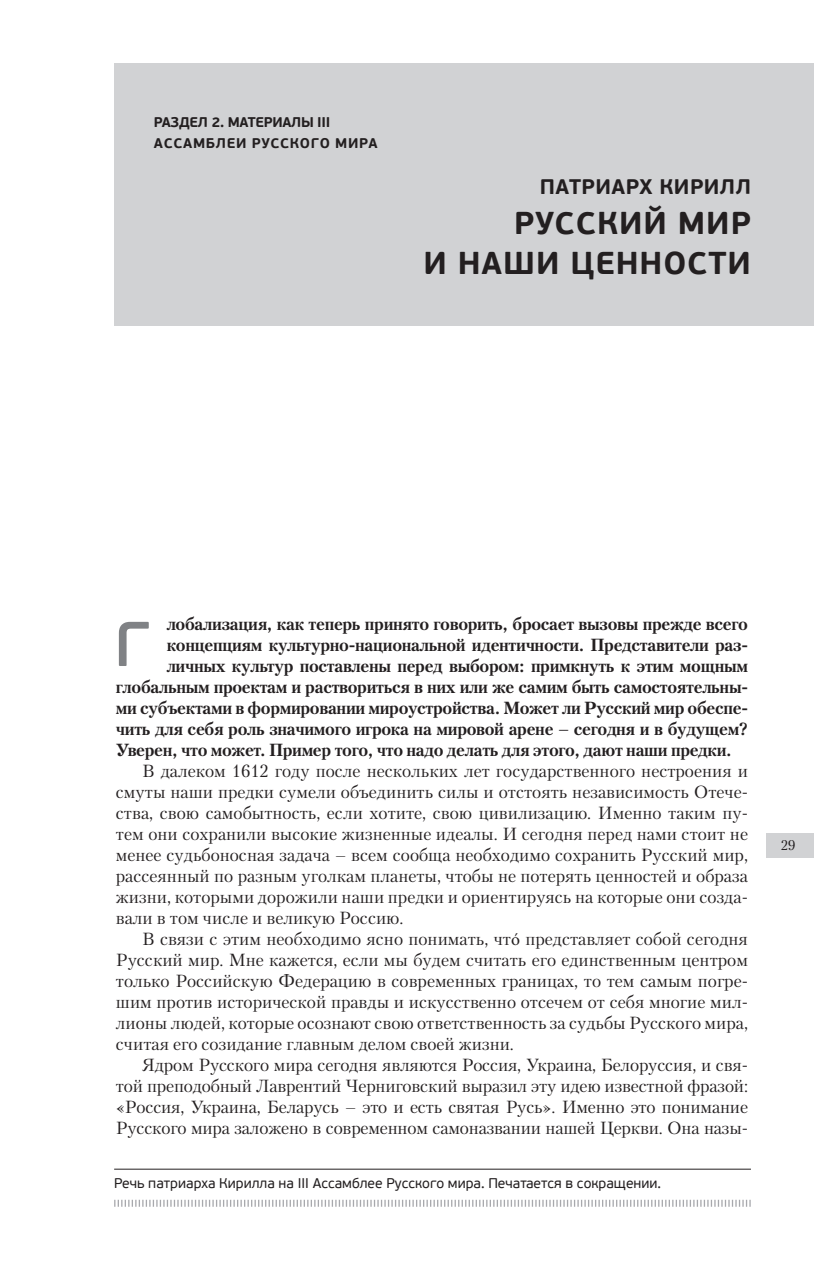
<style>
.page{position:relative;width:814px;height:1270px;background:#fff}
.page>*{position:absolute;margin:0;border:0;box-sizing:border-box;transform-origin:0 0}
.t1{font:600 63px "PF Beau Sans Pro";color:#808285}
.t2{font:700 31.5px/40.2px "PF Beau Sans Pro";letter-spacing:.03em;color:#231f20;text-align:right}
.t3{font:700 21px "PF Beau Sans Pro";letter-spacing:.02em;color:#231f20}
.t4{font:17.5px/21px "Petersburg C";color:#231f20;text-align:justify}
.t5{font:700 17.5px "Petersburg C";letter-spacing:-.02em;color:#231f20}
.t6{font:14px "PF Beau Sans Pro";color:#231f20}
.t7{font:700 14px/21px "PF Beau Sans Pro";letter-spacing:.03em;color:#231f20}
.t8{font:14px "Petersburg C";color:#231f20}
.s1{font-family:"Minion Pro"}
</style>
<div class="page">
<div style="left:766px;top:833px;width:48px;height:25px;background:#d1d2d4"></div>
<svg style="left:114px;top:1200px;width:636px;height:7px"></svg>
<div style="left:114px;top:63px;width:700px;height:263px;background:#d1d2d4"></div>
<hr style="left:114px;top:1169px;width:637px;height:1px;background:#231f20">
<p class="t7" style="left:154px;top:112px;width:225px">РАЗДЕЛ 2. МАТЕРИАЛЫ III<br>АССАМБЛЕИ РУССКОГО МИРА</p>
<p class="t3" style="left:540px;top:173px;width:212px">ПАТРИАРХ КИРИЛЛ</p>
<h2 class="t2" style="left:423px;top:203px;width:329px">РУССКИЙ МИР<br>И НАШИ ЦЕННОСТИ</h2>
<p class="t5" style="left:167px;top:613px;width:583px">лобализация, как теперь принято говорить, бросает вызовы прежде всего</p>
<p class="t5" style="left:167px;top:634px;width:583px">концепциям культурно-национальной идентичности. Представители раз-</p>
<p class="t5" style="left:167px;top:655px;width:583px">личных культур поставлены перед выбором: примкнуть к этим мощным</p>
<p class="t5" style="left:116px;top:676px;width:633px">глобальным проектам и раствориться в них или же самим быть самостоятельны-</p>
<p class="t5" style="left:116px;top:697px;width:633px">ми субъектами в формировании мироустройства. Может ли Русский мир обеспе-</p>
<p class="t5" style="left:116px;top:718px;width:633px">чить для себя роль значимого игрока на мировой арене – сегодня и в будущем?</p>
<p class="t5" style="left:116px;top:739px;width:617px">Уверен, что может. Пример того, что надо делать для этого, дают наши предки.</p>
<p class="t4" style="left:116px;top:760px;width:633px;text-indent:26px">В далеком 1612 году после нескольких лет государственного нестроения и смуты наши предки сумели объединить силы и отстоять независимость Отече&shy;ства, свою самобытность, если хотите, свою цивилизацию. Именно таким пу&shy;тем они сохранили высокие жизненные идеалы. И сегодня перед нами стоит не менее судьбоносная задача – всем сообща необходимо сохранить Русский мир, рассеянный по разным уголкам планеты, чтобы не потерять ценностей и образа жизни, которыми дорожили наши предки и ориентируясь на которые они созда&shy;вали в том числе и великую Россию.</p>
<p class="t4" style="left:116px;top:928px;width:633px;text-indent:26px">В связи с этим необходимо ясно понимать, чт<span class="s1">ó</span> представляет собой сегодня Русский мир. Мне кажется, если мы будем считать его единственным центром только Российскую Федерацию в современных границах, то тем самым погре&shy;шим против исторической правды и искусственно отсечем от себя многие мил&shy;лионы людей, которые осознают свою ответственность за судьбы Русского мира, считая его созидание главным делом своей жизни.</p>
<p class="t4" style="left:116px;top:1054px;width:633px;text-indent:26px">Ядром Русского мира сегодня являются Россия, Украина, Белоруссия, и свя&shy;той преподобный Лаврентий Черниговский выразил эту идею известной фразой: «Россия, Украина, Беларусь – это и есть святая Русь». Именно это понимание Русского мира заложено в современном самоназвании нашей Церкви. Она назы-</p>
<h1 class="t1" style="left:114px;top:607px;width:37px">Г</h1>
<p class="t6" style="left:114px;top:1175px;width:548px">Речь патриарха Кирилла на III Ассамблее Русского мира. Печатается в сокращении.</p>
<p class="t8" style="left:780px;top:837px;width:16px">29</p>
</div>
